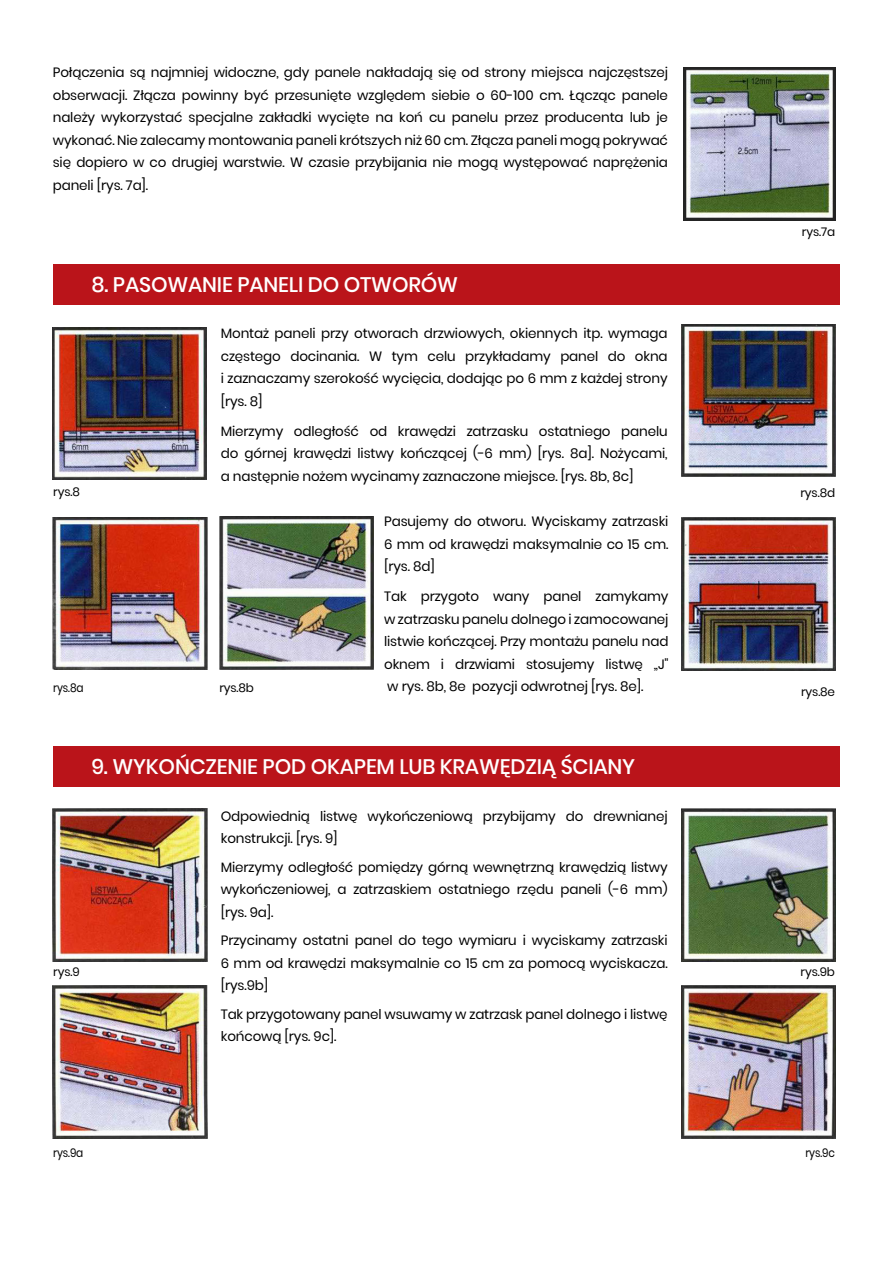
<style>
.page{position:relative;width:893px;height:1263px;background:#fff}
.page>*{position:absolute;margin:0;border:0;box-sizing:border-box;transform-origin:0 0}
.t1{font:500 21px "Poppins";letter-spacing:-.01em;color:#fff}
.t2{font:13.5px/22.5px "Poppins";letter-spacing:-.01em;color:#000;text-align:justify}
.t3{font:12px "Poppins";letter-spacing:-.01em;color:#000}
.t4{font:12px "Poppins";letter-spacing:-.01em;color:#000;scale:.88 1}
</style>
<div class="page">
<img style="left:683px;top:67px;width:152px;height:153px">
<img style="left:53px;top:517px;width:155px;height:153px">
<img style="left:53px;top:327px;width:153px;height:153px">
<img style="left:219px;top:517px;width:155px;height:153px">
<img style="left:681px;top:324px;width:154px;height:153px">
<img style="left:682px;top:518px;width:153px;height:152px">
<img style="left:53px;top:809px;width:154px;height:153px">
<img style="left:53px;top:986px;width:154px;height:153px">
<img style="left:682px;top:809px;width:153px;height:153px">
<img style="left:682px;top:986px;width:153px;height:153px">
<div style="left:53px;top:264px;width:786px;height:41px;background:#ba141a"></div>
<div style="left:53px;top:745px;width:786px;height:41px;background:#ba141a"></div>
<p class="t2" style="left:53px;top:62px;width:617px">Połączenia są najmniej widoczne, gdy panele nakładają się od strony miejsca najczęstszej obserwacji. Złącza powinny być przesunięte względem siebie o 60-100 cm. Łącząc panele należy wykorzystać specjalne zakładki wycięte na koń cu panelu przez producenta lub je wykonać. Nie zalecamy montowania paneli krótszych niż 60 cm. Złącza paneli mogą pokrywać się dopiero w co drugiej warstwie. W czasie przybijania nie mogą występować naprężenia paneli [rys. 7a].</p>
<h1 class="t1" style="left:91px;top:273px;width:368px">8. PASOWANIE PANELI DO OTWORÓW</h1>
<p class="t2" style="left:221px;top:322px;width:448px">Montaż paneli przy otworach drzwiowych, okiennych itp. wymaga częstego docinania. W tym celu przykładamy panel do okna i zaznaczamy szerokość wycięcia, dodając po 6 mm z każdej strony [rys. 8]</p>
<p class="t2" style="left:221px;top:420px;width:448px">Mierzymy odległość od krawędzi zatrzasku ostatniego panelu do górnej krawędzi listwy kończącej (-6 mm) [rys. 8a]. Nożycami, a następnie nożem wycinamy zaznaczone miejsce. [rys. 8b, 8c]</p>
<p class="t3" style="left:802px;top:225px;width:35px">rys.7a</p>
<p class="t3" style="left:53px;top:484px;width:28px">rys.8</p>
<p class="t3" style="left:800px;top:486px;width:36px">rys.8d</p>
<p class="t4" style="left:53px;top:681px;width:36px">rys.8a</p>
<p class="t2" style="left:384px;top:510px;width:286px">Pasujemy do otworu. Wyciskamy zatrzaski 6 mm od krawędzi maksymalnie co 15 cm. [rys. 8d]</p>
<p class="t2" style="left:384px;top:585px;width:286px">Tak przygoto wany panel zamykamy w zatrzasku panelu dolnego i zamocowanej listwie kończącej. Przy montażu panelu nad oknem i drzwiami stosujemy listwę „J" w rys. 8b, 8e pozycji odwrotnej [rys. 8e].</p>
<p class="t3" style="left:219px;top:681px;width:36px">rys.8b</p>
<p class="t3" style="left:801px;top:685px;width:36px">rys.8e</p>
<p class="t3" style="left:53px;top:965px;width:28px">rys.9</p>
<h1 class="t1" style="left:91px;top:754px;width:545px">9. WYKOŃCZENIE POD OKAPEM LUB KRAWĘDZIĄ ŚCIANY</h1>
<p class="t2" style="left:221px;top:805px;width:448px">Odpowiednią listwę wykończeniową przybijamy do drewnianej konstrukcji. [rys. 9]</p>
<p class="t2" style="left:221px;top:856px;width:448px">Mierzymy odległość pomiędzy górną wewnętrzną krawędzią listwy wykończeniowej, a zatrzaskiem ostatniego rzędu paneli (-6 mm) [rys. 9a].</p>
<p class="t2" style="left:221px;top:929px;width:448px">Przycinamy ostatni panel do tego wymiaru i wyciskamy zatrzaski 6 mm od krawędzi maksymalnie co 15 cm za pomocą wyciskacza. [rys.9b]</p>
<p class="t2" style="left:221px;top:1003px;width:448px">Tak przygotowany panel wsuwamy w zatrzask panel dolnego i listwę końcową [rys. 9c].</p>
<p class="t3" style="left:800px;top:965px;width:36px">rys.9b</p>
<p class="t4" style="left:53px;top:1146px;width:36px">rys.9a</p>
<p class="t4" style="left:805px;top:1146px;width:35px">rys.9c</p>
</div>
